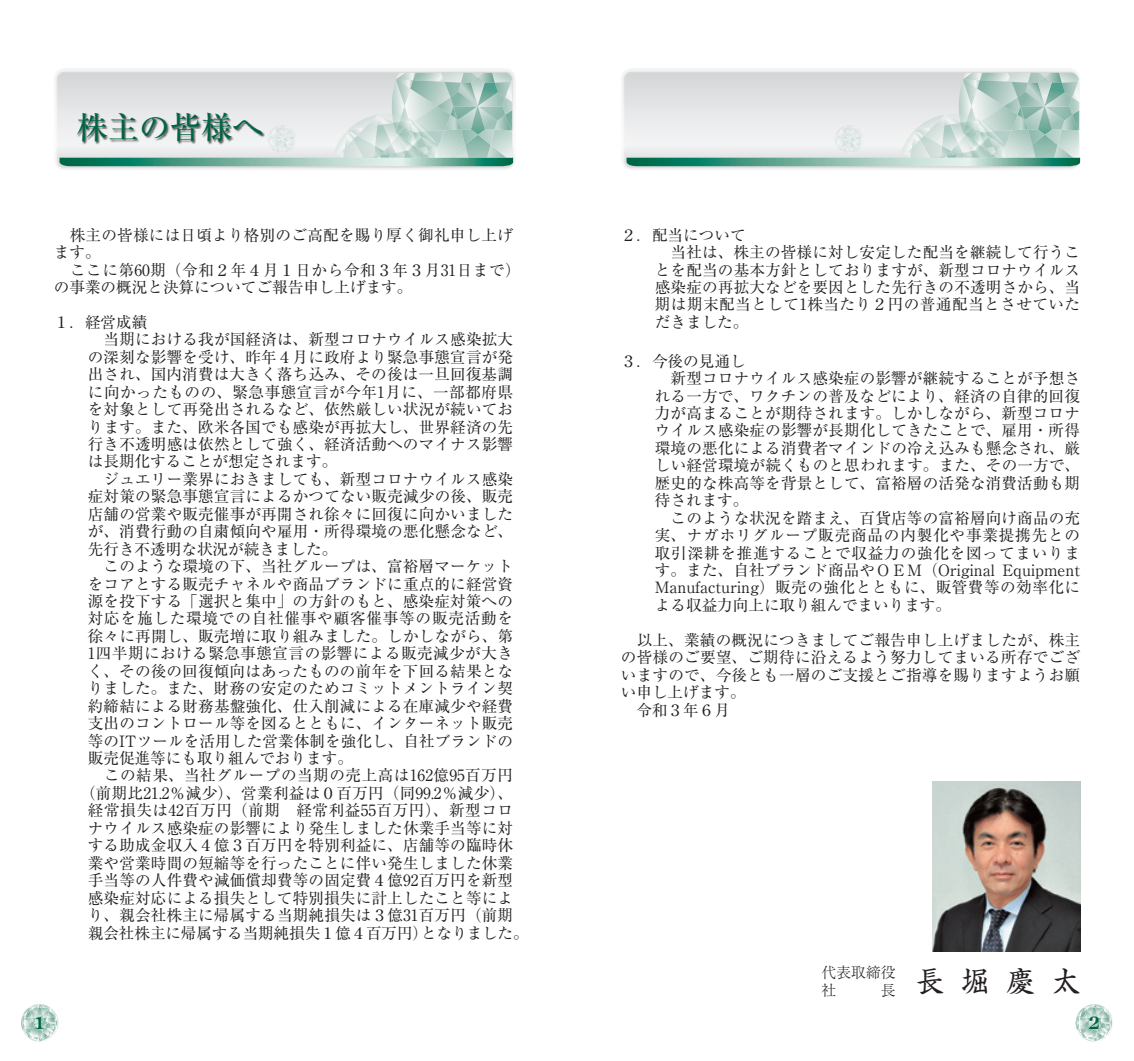
<style>
.page{position:relative;width:1134px;height:1061px;background:#fff}
.page>*{position:absolute;margin:0;border:0;box-sizing:border-box;transform-origin:0 0}
.t1{font:500 31.2px "Ryumin Pr 5";color:#006544}
.t2{font:700 17px "Century Old Style Std";color:#006544}
.t3{font:15.6px/17.4px "Ryumin Pr 5";letter-spacing:.01em;color:#231f20}
.t4{font:15.6px "Ryumin Pr 5";letter-spacing:.035em;color:#231f20}
.t5{font:15.6px "Ryumin Pr 5";letter-spacing:-.01em;color:#231f20}
.t6{font:15.6px "Ryumin Pr 5";letter-spacing:.03em;color:#231f20}
.t7{font:15.6px "Ryumin Pr 5";letter-spacing:.05em;color:#231f20}
.t8{font:300 14.8px/18.4px "Ryumin Pr 5";color:#231f20}
</style>
<div class="page">
<div style="left:53px;top:66px;width:466px;height:106px;background:#fff;opacity:.75"></div>
<div style="left:620px;top:66px;width:463px;height:106px;background:#fff;opacity:.75"></div>
<svg style="left:626px;top:73px;width:454px;height:93px;background:#cddad8"></svg>
<svg style="left:60px;top:73px;width:453px;height:93px;background:#c8d7d4"></svg>
<div style="left:77px;top:113px;width:188px;height:31px;background:#231f20;opacity:.65"></div>
<img style="left:933px;top:781px;width:147px;height:170px">
<svg style="left:21px;top:1004px;width:37px;height:37px"></svg>
<svg style="left:1076px;top:1004px;width:37px;height:37px"></svg>
<h1 class="t1" style="left:77px;top:102px;width:189px">株主の皆様へ</h1>
<p class="t3" style="left:54px;top:225px;width:468px">　株主の皆様には日頃より格別のご高配を賜り厚く御礼申し上げます。<br>　ここに第60期（令和２年４月１日から令和３年３月31日まで）の事業の概況と決算についてご報告申し上げます。</p>
<p class="t3" style="left:54px;top:312px;width:95px">１．経営成績</p>
<p class="t3" style="left:88px;top:329px;width:427px">　当期における我が国経済は、新型コロナウイルス感染拡大</p>
<p class="t3" style="left:88px;top:347px;width:427px">の深刻な影響を受け、昨年４月に政府より緊急事態宣言が発</p>
<p class="t3" style="left:88px;top:364px;width:427px">出され、国内消費は大きく落ち込み、その後は一旦回復基調</p>
<p class="t4" style="left:88px;top:379px;width:427px">に向かったものの、緊急事態宣言が今年1月に、一部都府県</p>
<p class="t3" style="left:88px;top:399px;width:427px">を対象として再発出されるなど、依然厳しい状況が続いてお</p>
<p class="t3" style="left:88px;top:417px;width:427px">ります。また、欧米各国でも感染が再拡大し、世界経済の先</p>
<p class="t3" style="left:88px;top:434px;width:427px">行き不透明感は依然として強く、経済活動へのマイナス影響</p>
<p class="t3" style="left:88px;top:451px;width:251px">は長期化することが想定されます。</p>
<p class="t3" style="left:88px;top:469px;width:427px">　ジュエリー業界におきましても、新型コロナウイルス感染</p>
<p class="t3" style="left:88px;top:486px;width:427px">症対策の緊急事態宣言によるかつてない販売減少の後、販売</p>
<p class="t3" style="left:88px;top:504px;width:427px">店舗の営業や販売催事が再開され徐々に回復に向かいました</p>
<p class="t3" style="left:88px;top:521px;width:427px">が、消費行動の自粛傾向や雇用・所得環境の悪化懸念など、</p>
<p class="t3" style="left:88px;top:539px;width:251px">先行き不透明な状況が続きました。</p>
<p class="t3" style="left:88px;top:556px;width:427px">　このような環境の下、当社グループは、富裕層マーケット</p>
<p class="t3" style="left:88px;top:574px;width:427px">をコアとする販売チャネルや商品ブランドに重点的に経営資</p>
<p class="t3" style="left:88px;top:591px;width:427px">源を投下する「選択と集中」の方針のもと、感染症対策への</p>
<p class="t7" style="left:88px;top:606px;width:427px">対応を施した環境での自社催事や顧客催事等の販売活動を</p>
<p class="t3" style="left:88px;top:626px;width:427px">徐々に再開し、販売増に取り組みました。しかしながら、第</p>
<p class="t6" style="left:88px;top:641px;width:427px">1四半期における緊急事態宣言の影響による販売減少が大き</p>
<p class="t3" style="left:88px;top:661px;width:427px">く、その後の回復傾向はあったものの前年を下回る結果とな</p>
<p class="t3" style="left:88px;top:678px;width:427px">りました。また、財務の安定のためコミットメントライン契</p>
<p class="t3" style="left:88px;top:696px;width:427px">約締結による財務基盤強化、仕入削減による在庫減少や経費</p>
<p class="t3" style="left:88px;top:713px;width:427px">支出のコントロール等を図るとともに、インターネット販売</p>
<p class="t3" style="left:88px;top:730px;width:427px">等のITツールを活用した営業体制を強化し、自社ブランドの</p>
<p class="t3" style="left:88px;top:748px;width:267px">販売促進等にも取り組んでおります。</p>
<p class="t4" style="left:88px;top:763px;width:427px">　この結果、当社グループの当期の売上高は162億95百万円</p>
<p class="t3" style="left:80px;top:783px;width:434px">（前期比21.2％減少）、営業利益は０百万円（同99.2％減少）、</p>
<p class="t4" style="left:88px;top:798px;width:427px">経常損失は42百万円（前期　経常利益55百万円）、新型コロ</p>
<p class="t3" style="left:88px;top:818px;width:427px">ナウイルス感染症の影響により発生しました休業手当等に対</p>
<p class="t3" style="left:88px;top:835px;width:427px">する助成金収入４億３百万円を特別利益に、店舗等の臨時休</p>
<p class="t3" style="left:88px;top:852px;width:427px">業や営業時間の短縮等を行ったことに伴い発生しました休業</p>
<p class="t3" style="left:88px;top:870px;width:427px">手当等の人件費や減価償却費等の固定費４億92百万円を新型</p>
<p class="t3" style="left:88px;top:887px;width:427px">感染症対応による損失として特別損失に計上したこと等によ</p>
<p class="t3" style="left:88px;top:905px;width:442px">り、親会社株主に帰属する当期純損失は３億31百万円（前期　</p>
<p class="t5" style="left:88px;top:920px;width:442px">親会社株主に帰属する当期純損失１億４百万円）となりました。</p>
<p class="t3" style="left:655px;top:225px;width:427px;text-indent:-34px">２．配当について<br>　当社は、株主の皆様に対し安定した配当を継続して行うことを配当の基本方針としておりますが、新型コロナウイルス感染症の再拡大などを要因とした先行きの不透明さから、当期は期末配当として1株当たり２円の普通配当とさせていただきました。</p>
<p class="t3" style="left:655px;top:351px;width:427px;text-indent:-34px">３．今後の見通し<br>　新型コロナウイルス感染症の影響が継続することが予想される一方で、ワクチンの普及などにより、経済の自律的回復力が高まることが期待されます。しかしながら、新型コロナウイルス感染症の影響が長期化してきたことで、雇用・所得環境の悪化による消費者マインドの冷え込みも懸念され、厳しい経営環境が続くものと思われます。また、その一方で、歴史的な株高等を背景として、富裕層の活発な消費活動も期待されます。<br>　このような状況を踏まえ、百貨店等の富裕層向け商品の充実、ナガホリグループ販売商品の内製化や事業提携先との取引深耕を推進することで収益力の強化を図ってまいります。また、自社ブランド商品やＯＥＭ（Original Equipment<br>Manufacturing）販売の強化とともに、販管費等の効率化による収益力向上に取り組んでまいります。</p>
<p class="t3" style="left:621px;top:630px;width:461px">　以上、業績の概況につきましてご報告申し上げましたが、株主の皆様のご要望、ご期待に沿えるよう努力してまいる所存でございますので、今後とも一層のご支援とご指導を賜りますようお願い申し上げます。<br>　令和３年６月</p>
<p class="t8" style="left:821px;top:961px;width:260px">代表取締役<br>社　　　長 <sup>長</sup> <sup>堀</sup> <sup>慶</sup> <sup>太</sup></p>
<p class="t2" style="left:34px;top:1010px;width:13px">1</p>
<p class="t2" style="left:1089px;top:1010px;width:13px">2</p>
</div>
